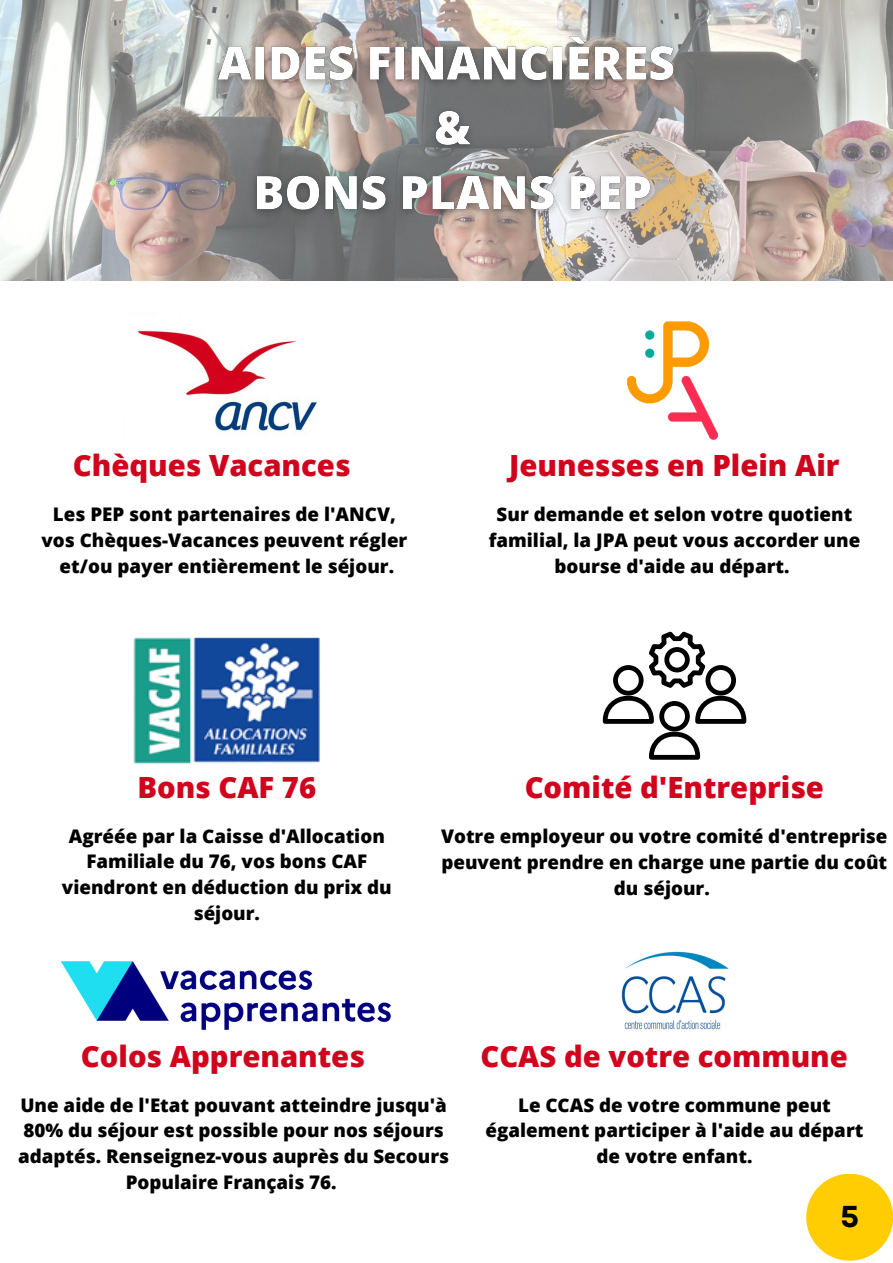
<style>
.page{position:relative;width:893px;height:1263px;background:#fff}
.page>*{position:absolute;margin:0;border:0;box-sizing:border-box;transform-origin:0 0}
.t1{font:700 30.15px "Garet";color:#000}
.t2{font:800 29.25px "Open Sans";color:#d1041d}
.t3{font:800 18.75px/25.9px "Open Sans";color:#000;text-align:center}
</style>
<div class="page">
<img style="left:0;top:0;width:893px;height:280px">
<div style="left:806px;top:1174px;width:87px;height:86px;background:#ffcd02;border-radius:50%"></div>
<img style="left:137px;top:330px;width:180px;height:102px">
<img style="left:626px;top:321px;width:93px;height:119px">
<img style="left:133px;top:637px;width:187px;height:127px">
<svg style="left:603px;top:631px;width:143px;height:129px"></svg>
<img style="left:60px;top:961px;width:331px;height:69px">
<img style="left:621px;top:951px;width:108px;height:79px">
<img style="left:207px;top:21px;width:479px;height:216px">
<h2 class="t2" style="left:73px;top:445px;width:279px">Chèques Vacances</h2>
<h2 class="t2" style="left:509px;top:445px;width:332px">Jeunesses en Plein Air</h2>
<p class="t3" style="left:41px;top:501px;width:367px">Les PEP sont partenaires de l'ANCV, vos Chèques-Vacances peuvent régler et/ou payer entièrement le séjour.</p>
<p class="t3" style="left:489px;top:501px;width:373px">Sur demande et selon votre quotient familial, la JPA peut vous accorder une bourse d'aide au départ.</p>
<h2 class="t2" style="left:137px;top:767px;width:180px">Bons CAF 76</h2>
<h2 class="t2" style="left:525px;top:767px;width:301px">Comité d'Entreprise</h2>
<p class="t3" style="left:62px;top:822px;width:331px">Agréée par la Caisse d'Allocation<br>Familiale du 76, vos bons CAF viendront en déduction du prix du séjour.</p>
<p class="t3" style="left:441px;top:823px;width:448px">Votre employeur ou votre comité d'entreprise peuvent prendre en charge une partie du coût du séjour.</p>
<h2 class="t2" style="left:81px;top:1035px;width:285px">Colos Apprenantes</h2>
<h2 class="t2" style="left:480px;top:1035px;width:369px">CCAS de votre commune</h2>
<p class="t3" style="left:18px;top:1091px;width:433px">Une aide de l'Etat pouvant atteindre jusqu'à 80% du séjour est possible pour nos séjours adaptés. Renseignez-vous auprès du Secours Populaire Français 76.</p>
<p class="t3" style="left:485px;top:1091px;width:379px">Le CCAS de votre commune peut également participer à l'aide au départ de votre enfant.</p>
<h1 class="t1" style="left:840px;top:1195px;width:20px">5</h1>
</div>
